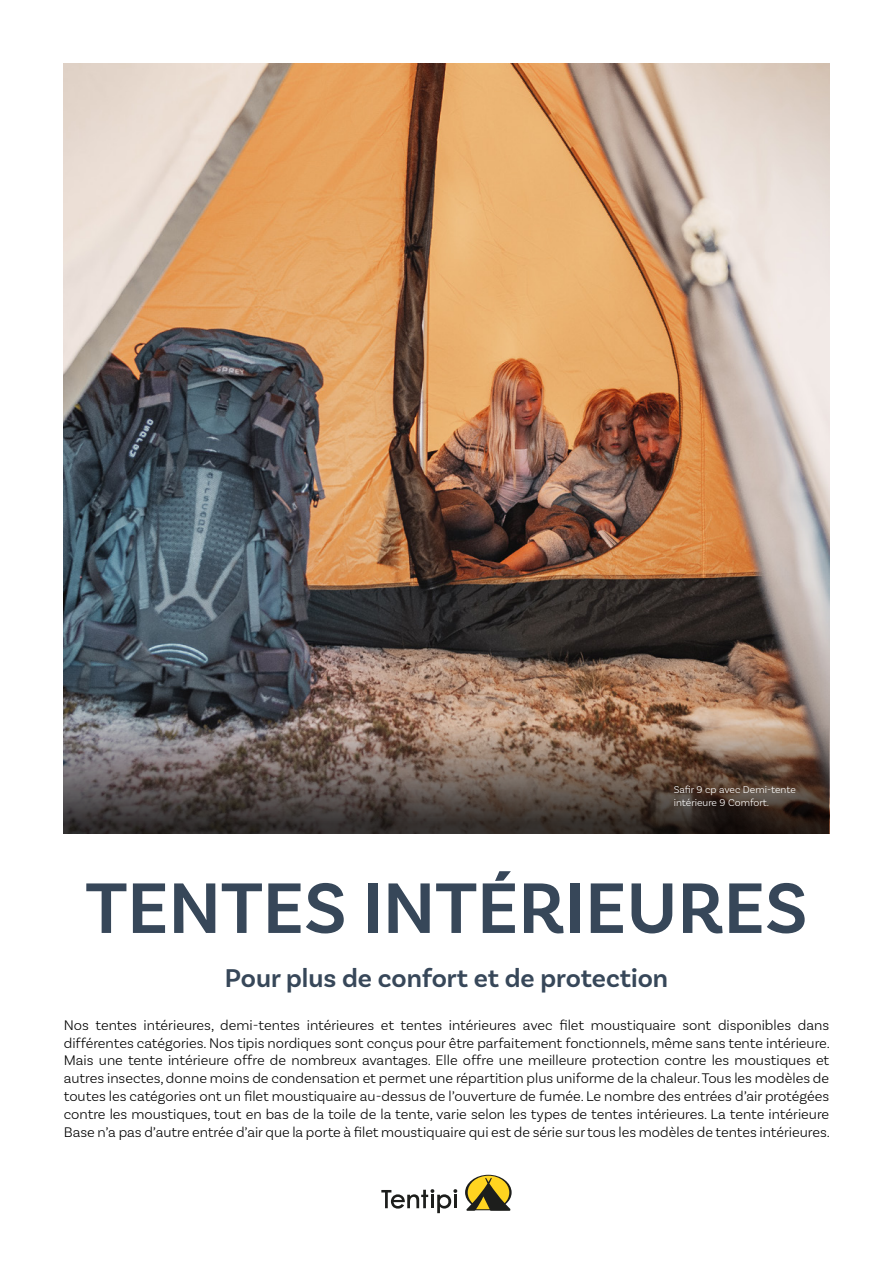
<style>
.page{position:relative;width:893px;height:1263px;background:#fff}
.page>*{position:absolute;margin:0;border:0;box-sizing:border-box;transform-origin:0 0}
.t1{font:600 75px "Basic Sans";color:#374759}
.t2{font:600 27px "Basic Sans";color:#374759}
.t3{font:300 14.7px/18px "Basic Sans";color:#000;text-align:justify}
.t4{font:300 10.5px/12.6px "Basic Sans";color:#fff}
</style>
<div class="page">
<img style="left:64px;top:64px;width:765px;height:660px">
<svg style="left:64px;top:724px;width:765px;height:109px;background:#62534b"></svg>
<svg style="left:465px;top:1175px;width:47px;height:36px;background:#a29044"></svg>
<svg style="left:381px;top:1189px;width:76px;height:24px"></svg>
<p class="t4" style="left:674px;top:783px;width:124px">Safir 9 cp avec Demi-tente intérieure 9 Comfort.</p>
<h1 class="t1" style="left:85px;top:863px;width:724px">TENTES INTÉRIEURES</h1>
<h2 class="t2" style="left:225px;top:962px;width:445px">Pour plus de confort et de protection</h2>
<p class="t3" style="left:64px;top:1015px;width:768px">Nos tentes intérieures, demi-tentes intérieures et tentes intérieures avec filet moustiquaire sont disponibles dans différentes catégories. Nos tipis nordiques sont conçus pour être parfaitement fonctionnels, même sans tente intérieure.<br>Mais une tente intérieure offre de nombreux avantages. Elle offre une meilleure protection contre les moustiques et autres insectes, donne moins de condensation et permet une répartition plus uniforme de la chaleur. Tous les modèles de toutes les catégories ont un filet moustiquaire au-dessus de l’ouverture de fumée. Le nombre des entrées d’air protégées contre les moustiques, tout en bas de la toile de la tente, varie selon les types de tentes intérieures. La tente intérieure Base n’a pas d’autre entrée d’air que la porte à filet moustiquaire qui est de série sur tous les modèles de tentes intérieures.</p>
</div>
